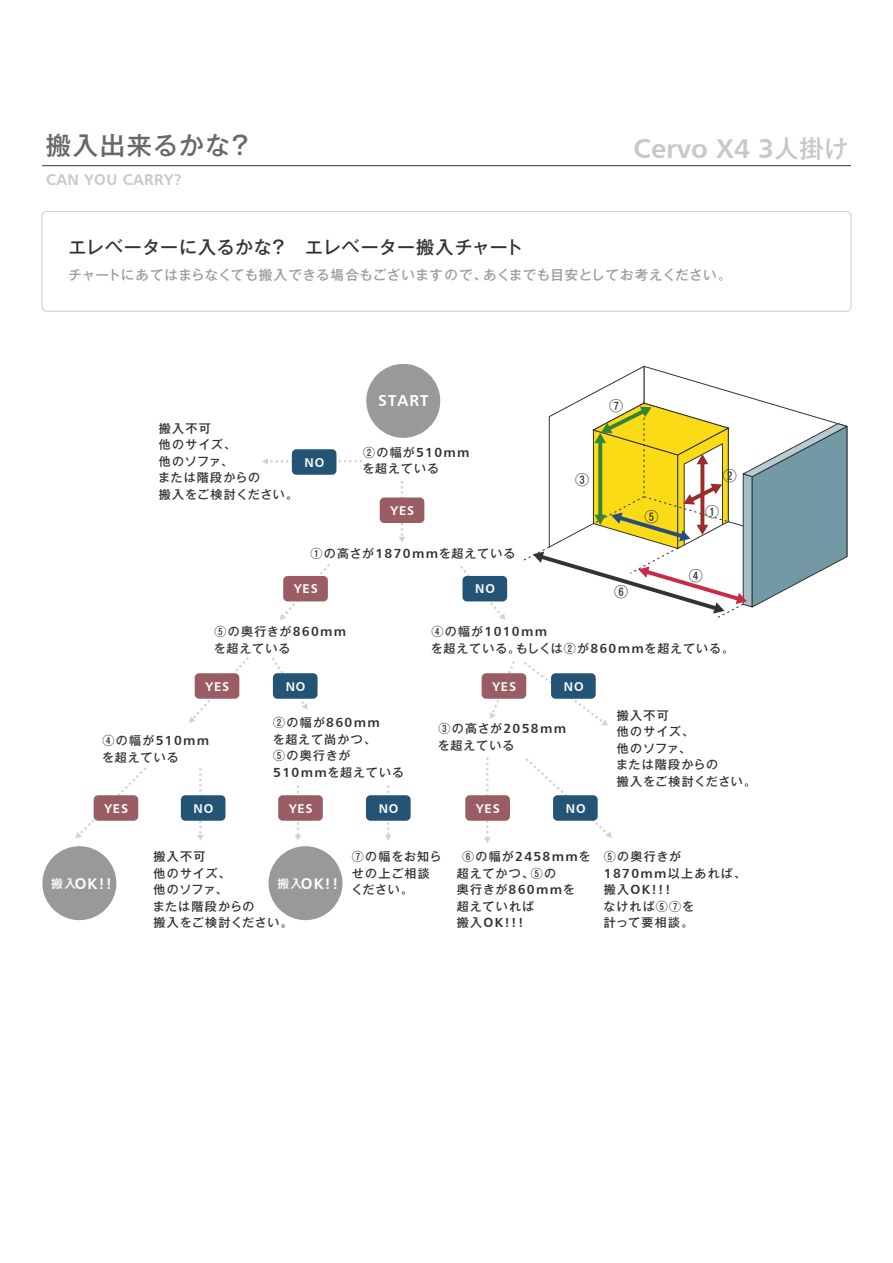
<style>
.page{position:relative;width:893px;height:1263px;background:#fff}
.page>*{position:absolute;margin:0;border:0;box-sizing:border-box;transform-origin:0 0}
.t1{font:27.15px "Humanist 777 BT Bold B";color:#c8c8c8}
.t2{font:500 25.35px "Gothic MB101 Pr 5";letter-spacing:.055em;color:#676868}
.t3{font:500 18px "Gothic MB101 Pr 5";letter-spacing:.03em;color:#333}
.t4{font:15.9px "Humanist 777 BT Bold B";letter-spacing:.07em;color:#fff}
.t5{font:15.6px "Humanist 777 BT Bold B";letter-spacing:.025em;color:#c8c8c8}
.t6{font:15.6px "Humanist 777 BT Bold B";color:#fff}
.t7{font:500 14.1px "Gothic MB101 Pr 5";color:#333}
.t8{font:500 13.5px "Gothic MB101 Pr 5";letter-spacing:.035em;color:#9d9d9e}
.t9{font:13.2px/16.5px "Humanist 777 BT Bold B";letter-spacing:.1em;color:#333}
.t10{font:12.75px "Humanist 777 BT Bold B";letter-spacing:.07em;color:#fff}
.t11{font:500 12px/16.5px "Gothic MB101 Pr 5";letter-spacing:.08em;color:#333}
.t12{font:500 12px/16.5px "Gothic MB101 Pr 5";letter-spacing:.1em;color:#333}
.s1{font-family:"Gothic MB101 Pr 5";font-weight:500;font-size:24.75px}
.s2{font-family:"Gothic MB101 Pr 5";font-weight:500;font-size:12px}
.s3{font-family:"Humanist 777 BT Bold B";font-weight:400;font-size:13.2px}
.s4{font-family:"Gothic MB101 Pr 5";font-weight:500;font-size:11.7px}
</style>
<div class="page">
<div style="left:42px;top:211px;width:809px;height:101px;border:1px solid #cdcdcd;border-radius:4px"></div>
<hr style="left:42px;top:165px;width:808px;height:1px;background:#313333">
<svg style="left:272px;top:658px;width:36px;height:52px"></svg>
<svg style="left:489px;top:661px;width:119px;height:65px"></svg>
<svg style="left:295px;top:786px;width:6px;height:54px"></svg>
<svg style="left:197px;top:768px;width:7px;height:72px"></svg>
<svg style="left:385px;top:786px;width:6px;height:54px"></svg>
<svg style="left:398px;top:481px;width:7px;height:61px"></svg>
<svg style="left:262px;top:458px;width:100px;height:7px"></svg>
<svg style="left:460px;top:566px;width:45px;height:54px"></svg>
<svg style="left:526px;top:758px;width:86px;height:80px"></svg>
<svg style="left:189px;top:657px;width:60px;height:66px"></svg>
<svg style="left:75px;top:767px;width:71px;height:71px"></svg>
<svg style="left:280px;top:564px;width:50px;height:56px"></svg>
<svg style="left:484px;top:758px;width:6px;height:85px"></svg>
<div style="left:366px;top:364px;width:74px;height:74px;background:#999;border-radius:50%"></div>
<div style="left:42px;top:846px;width:74px;height:74px;background:#999;border-radius:50%"></div>
<div style="left:268px;top:846px;width:74px;height:74px;background:#999;border-radius:50%"></div>
<div style="left:292px;top:449px;width:44px;height:26px;background:#245475;border-radius:4px"></div>
<div style="left:273px;top:673px;width:44px;height:26px;background:#245475;border-radius:4px"></div>
<div style="left:181px;top:795px;width:44px;height:26px;background:#245475;border-radius:4px"></div>
<div style="left:366px;top:795px;width:44px;height:26px;background:#245475;border-radius:4px"></div>
<div style="left:553px;top:795px;width:44px;height:26px;background:#245475;border-radius:4px"></div>
<div style="left:462px;top:576px;width:45px;height:25px;background:#245475;border-radius:4px"></div>
<div style="left:551px;top:673px;width:44px;height:26px;background:#245475;border-radius:4px"></div>
<div style="left:380px;top:498px;width:44px;height:25px;background:#9b5d64;border-radius:4px"></div>
<div style="left:283px;top:576px;width:45px;height:25px;background:#9b5d64;border-radius:4px"></div>
<div style="left:195px;top:673px;width:44px;height:26px;background:#9b5d64;border-radius:4px"></div>
<div style="left:94px;top:795px;width:44px;height:26px;background:#9b5d64;border-radius:4px"></div>
<div style="left:278px;top:795px;width:45px;height:26px;background:#9b5d64;border-radius:4px"></div>
<div style="left:465px;top:795px;width:45px;height:26px;background:#9b5d64;border-radius:4px"></div>
<div style="left:481px;top:673px;width:45px;height:26px;background:#9b5d64;border-radius:4px"></div>
<svg style="left:523px;top:366px;width:325px;height:252px"></svg>
<p class="t2" style="left:46px;top:124px;width:208px">搬入出来るかな？</p>
<p class="t1" style="left:633px;top:131px;width:216px">Cervo X4 3<span class="s1">人掛け</span></p>
<p class="t5" style="left:46px;top:170px;width:137px">CAN YOU CARRY?</p>
<p class="t3" style="left:68px;top:232px;width:456px">エレベーターに入るかな？ エレベーター搬入チャート</p>
<p class="t8" style="left:68px;top:263px;width:664px">チャートにあてはまらなくても搬入できる場合もございますので、あくまでも目安としてお考えください。</p>
<p class="t11" style="left:158px;top:419px;width:141px">搬入不可<br>他のサイズ、<br>他のソファ、<br>または階段からの<br>搬入をご検討ください。</p>
<p class="t10" style="left:304px;top:454px;width:21px">NO</p>
<p class="t4" style="left:378px;top:391px;width:52px">START</p>
<p class="t9" style="left:363px;top:444px;width:108px"><span class="s2">②の幅が</span>510mm</p>
<p class="t11" style="left:362px;top:460px;width:78px">を超えている</p>
<p class="t10" style="left:390px;top:502px;width:25px">YES</p>
<p class="t11" style="left:310px;top:545px;width:207px">①の高さが<span class="s3">1870mm</span>を超えている</p>
<p class="t10" style="left:294px;top:581px;width:25px">YES</p>
<p class="t10" style="left:475px;top:581px;width:21px">NO</p>
<p class="t7" style="left:609px;top:394px;width:16px">⑦</p>
<p class="t7" style="left:575px;top:468px;width:16px">③</p>
<p class="t7" style="left:723px;top:464px;width:16px">②</p>
<p class="t7" style="left:705px;top:500px;width:16px">①</p>
<p class="t7" style="left:644px;top:505px;width:16px">⑤</p>
<p class="t7" style="left:614px;top:580px;width:16px">⑥</p>
<p class="t7" style="left:689px;top:563px;width:16px">④</p>
<p class="t11" style="left:214px;top:623px;width:134px">⑤の奥行きが<span class="s3">860mm</span>を超えている</p>
<p class="t9" style="left:431px;top:623px;width:117px"><span class="s2">④の幅が</span>1010mm</p>
<p class="t11" style="left:431px;top:639px;width:304px">を超えている。もしくは②が<span class="s3">860mm</span>を超えている。</p>
<p class="t10" style="left:205px;top:678px;width:25px">YES</p>
<p class="t10" style="left:286px;top:678px;width:21px">NO</p>
<p class="t10" style="left:492px;top:678px;width:25px">YES</p>
<p class="t10" style="left:564px;top:678px;width:21px">NO</p>
<p class="t9" style="left:103px;top:732px;width:108px"><span class="s2">④の幅が</span>510mm</p>
<p class="t11" style="left:102px;top:748px;width:78px">を超えている</p>
<p class="t9" style="left:273px;top:714px;width:108px"><span class="s2">②の幅が</span>860mm</p>
<p class="t11" style="left:273px;top:730px;width:133px">を超えて尚かつ、<br>⑤の奥行きが<br><span class="s3">510mm</span>を超えている</p>
<p class="t9" style="left:438px;top:720px;width:129px"><span class="s2">③の高さが</span>2058mm</p>
<p class="t11" style="left:438px;top:736px;width:78px">を超えている</p>
<p class="t11" style="left:616px;top:706px;width:141px">搬入不可<br>他のサイズ、<br>他のソファ、<br>または階段からの<br>搬入をご検討ください。</p>
<p class="t10" style="left:104px;top:800px;width:25px">YES</p>
<p class="t10" style="left:289px;top:800px;width:25px">YES</p>
<p class="t10" style="left:476px;top:800px;width:25px">YES</p>
<p class="t10" style="left:194px;top:800px;width:21px">NO</p>
<p class="t10" style="left:379px;top:800px;width:21px">NO</p>
<p class="t10" style="left:566px;top:800px;width:21px">NO</p>
<p class="t11" style="left:153px;top:848px;width:141px">搬入不可<br>他のサイズ、<br>他のソファ、<br>または階段からの<br>搬入をご検討ください。</p>
<p class="t6" style="left:51px;top:874px;width:63px"><span class="s4">搬入</span>OK!!</p>
<p class="t6" style="left:277px;top:874px;width:63px"><span class="s4">搬入</span>OK!!</p>
<p class="t11" style="left:351px;top:848px;width:92px">⑦の幅をお知らせの上ご相談ください。</p>
<p class="t9" style="left:462px;top:848px;width:130px"><span class="s2">⑥の幅が</span>2458mm<span class="s2">を</span></p>
<p class="t11" style="left:457px;top:864px;width:119px">超えてかつ、⑤の<br>奥行きが<span class="s3">860mm</span>を超えていれば</p>
<p class="t9" style="left:457px;top:914px;width:68px"><span class="s2">搬入</span>OK!!!</p>
<p class="t11" style="left:604px;top:848px;width:79px">⑤の奥行きが</p>
<p class="t9" style="left:604px;top:865px;width:144px">1870mm<span class="s2">以上あれば、搬入</span>OK!!!</p>
<p class="t12" style="left:603px;top:897px;width:92px">なければ⑤⑦を計って要相談。</p>
</div>
